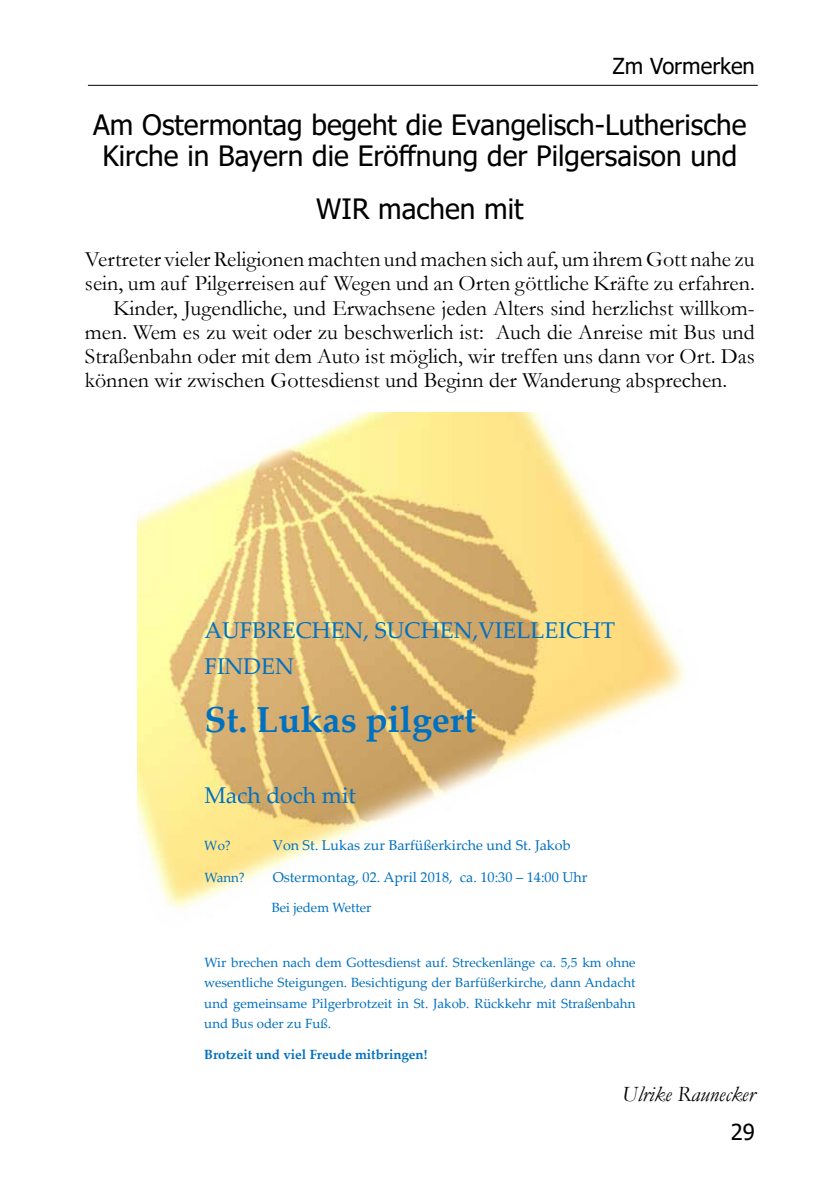
<style>
.page{position:relative;width:840px;height:1191px;background:#fff}
.page>*{position:absolute;margin:0;border:0;box-sizing:border-box;transform-origin:0 0}
.t1{font:700 36.2px "Palatino Linotype";color:#0070c0}
.t2{font:28px/30.8px "Tahoma";color:#000;text-align:center}
.t3{font:22.8px/35.4px "Palatino Linotype";color:#0070c0}
.t4{font:22px "Garamond";color:#000}
.t5{font:italic 22px "Garamond";color:#000}
.t6{font:22px "Tahoma";color:#000}
.t7{font:14.2px "Palatino Linotype";color:#0070c0}
.t8{font:13.4px/20.6px "Palatino Linotype";color:#0070c0;text-align:justify}
.t9{font:700 13.4px "Palatino Linotype";color:#0070c0}
</style>
<div class="page">
<hr style="left:88px;top:85px;width:669px;height:1px;background:#000">
<img style="left:137px;top:412px;width:548px;height:497px">
<p class="t6" style="left:612px;top:51px;width:144px">Zm Vormerken</p>
<p class="t2" style="left:93px;top:111px;width:654px">Am Ostermontag begeht die Evangelisch-Lutherische<br>Kirche in Bayern die Eröffnung der Pilgersaison und</p>
<p class="t2" style="left:316px;top:195px;width:209px">WIR machen mit</p>
<p class="t4" style="left:85px;top:244px;width:671px">Vertreter vieler Religionen machten und machen sich auf, um ihrem Gott nahe zu</p>
<p class="t4" style="left:85px;top:269px;width:671px">sein, um auf Pilgerreisen auf Wegen und an Orten göttliche Kräfte zu erfahren.</p>
<p class="t4" style="left:113px;top:293px;width:642px">Kinder, Jugendliche, und Erwachsene jeden Alters sind herzlichst willkom-</p>
<p class="t4" style="left:85px;top:317px;width:671px">men. Wem es zu weit oder zu beschwerlich ist: Auch die Anreise mit Bus und</p>
<p class="t4" style="left:85px;top:341px;width:671px">Straßenbahn oder mit dem Auto ist möglich, wir treffen uns dann vor Ort. Das</p>
<p class="t4" style="left:85px;top:365px;width:643px">können wir zwischen Gottesdienst und Beginn der Wanderung absprechen.</p>
<p class="t3" style="left:204px;top:611px;width:412px">AUFBRECHEN, SUCHEN,VIELLEICHT<br>FINDEN</p>
<h1 class="t1" style="left:204px;top:694px;width:273px">St. Lukas pilgert</h1>
<p class="t3" style="left:204px;top:777px;width:153px">Mach doch mit</p>
<p class="t8" style="left:204px;top:834px;width:28px">Wo?</p>
<p class="t7" style="left:272px;top:835px;width:299px">Von St. Lukas zur Barfüßerkirche und St. Jakob</p>
<p class="t8" style="left:204px;top:866px;width:42px">Wann?</p>
<p class="t7" style="left:272px;top:866px;width:316px">Ostermontag, 02. April 2018, ca. 10:30 – 14:00 Uhr</p>
<p class="t8" style="left:271px;top:897px;width:101px">Bei jedem Wetter</p>
<p class="t8" style="left:204px;top:951px;width:432px">Wir brechen nach dem Gottesdienst auf. Streckenlänge ca. 5,5 km ohne wesentliche Steigungen. Besichtigung der Barfüßerkirche, dann Andacht und gemeinsame Pilgerbrotzeit in St. Jakob. Rückkehr mit Straßenbahn und Bus oder zu Fuß.</p>
<p class="t9" style="left:204px;top:1044px;width:224px">Brotzeit und viel Freude mitbringen!</p>
<p class="t5" style="left:621px;top:1078px;width:134px">Ulrike Raunecker</p>
<p class="t6" style="left:730px;top:1117px;width:26px">29</p>
</div>
